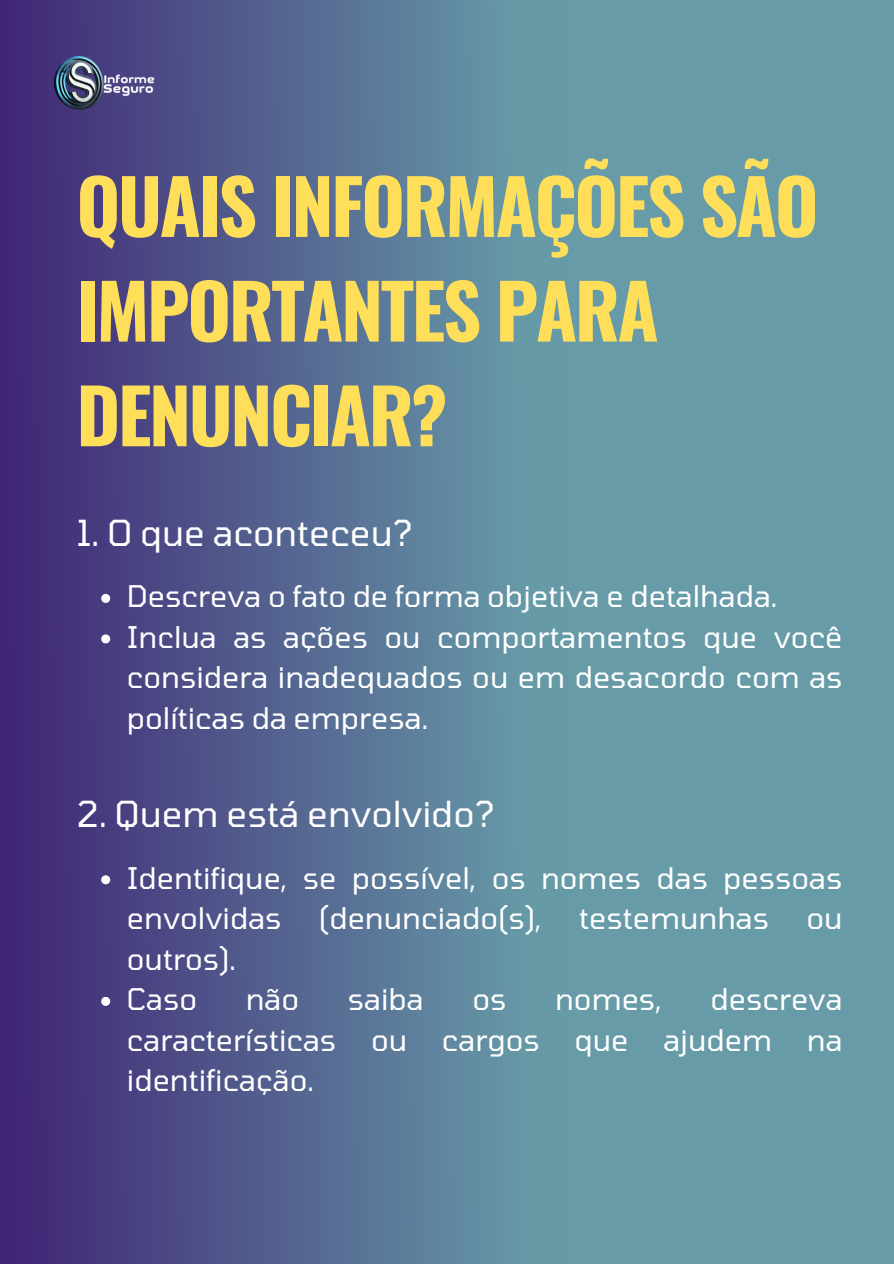
<style>
.page{position:relative;width:894px;height:1264px;background:#fff}
.page>*{position:absolute;margin:0;border:0;box-sizing:border-box;transform-origin:0 0}
.t1{font:700 75px/104.7px "Oswald";letter-spacing:-.035em;color:#ffde59}
.t2{font:35.7px "Tomorrow";color:#fff}
.t3{font:29.7px/40.5px "Tomorrow";color:#fff;text-align:justify}
</style>
<div class="page">
<div style="left:0;top:0;width:893px;height:1263px;background:#679ba8"></div>
<div style="left:0;top:0;width:572px;height:1263px;background:linear-gradient(to right,#402575,#69a2ab)"></div>
<svg style="left:101px;top:594px;width:9px;height:9px"></svg>
<svg style="left:101px;top:634px;width:9px;height:9px"></svg>
<svg style="left:101px;top:875px;width:9px;height:9px"></svg>
<svg style="left:101px;top:996px;width:9px;height:9px"></svg>
<img style="left:54px;top:39px;width:100px;height:100px">
<p class="t1" style="left:76px;top:151px;width:743px">QUAIS INFORMAÇÕES SÃO<br>IMPORTANTES PARA<br>DENUNCIAR?</p>
<p class="t2" style="left:76px;top:510px;width:337px">1. O que aconteceu?</p>
<h1 class="t3" style="left:127px;top:575px;width:652px">Descreva o fato de forma objetiva e detalhada.</h1>
<h2 class="t3" style="left:127px;top:615px;width:717px">Inclua as ações ou comportamentos que você considera inadequados ou em desacordo com as políticas da empresa.</h2>
<p class="t2" style="left:76px;top:791px;width:419px">2. Quem está envolvido?</p>
<p class="t3" style="left:127px;top:856px;width:717px">Identifique, se possível, os nomes das pessoas envolvidas</p>
<p class="t3" style="left:319px;top:897px;width:224px">(denunciado(s),</p>
<p class="t3" style="left:579px;top:897px;width:191px">testemunhas</p>
<p class="t3" style="left:806px;top:897px;width:38px">ou</p>
<p class="t3" style="left:127px;top:937px;width:111px">outros).</p>
<h2 class="t3" style="left:127px;top:978px;width:72px">Caso</h2>
<h2 class="t3" style="left:246px;top:978px;width:55px">não</h2>
<h2 class="t3" style="left:348px;top:978px;width:77px">saiba</h2>
<h2 class="t3" style="left:472px;top:978px;width:36px">os</h2>
<h2 class="t3" style="left:555px;top:978px;width:108px">nomes,</h2>
<h2 class="t3" style="left:127px;top:978px;width:717px;text-indent:583px">descreva características ou cargos que ajudem na identificação.</h2>
</div>
